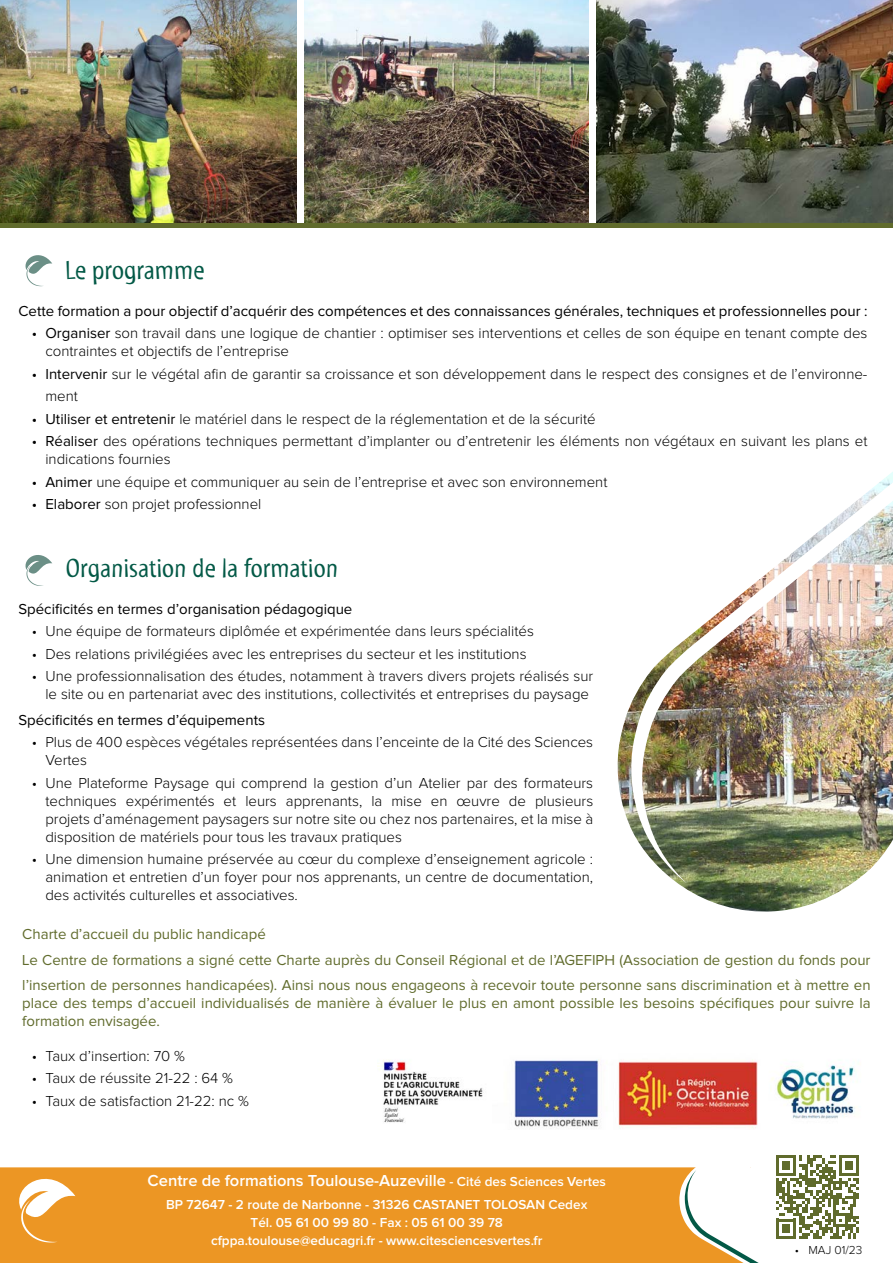
<style>
.page{position:relative;width:893px;height:1263px;background:#fff}
.page>*{position:absolute;margin:0;border:0;box-sizing:border-box;transform-origin:0 0}
.t1{font:27px "Myriad Std Tilt";color:#035946;scale:1.1 1}
.t2{font:600 16.5px "Proxima Nova";color:#fff}
.t3{font:300 15px/18px "Proxima Nova";color:#000}
.t4{font:15px/25.5px "Proxima Nova";color:#606b2c}
.t5{font:15px "Proxima Nova";color:#000}
.t6{font:600 13.5px/18px "Proxima Nova";color:#fff;text-align:center}
.t7{font:300 12px "Proxima Nova";color:#000}
.s1{font-weight:400}
.s2{font-size:13.5px}
</style>
<div class="page">
<img style="left:617px;top:709px;width:236px;height:203px">
<img style="left:629px;top:472px;width:264px;height:411px">
<div style="left:0;top:1167px;width:679px;height:96px;background:#ec9624"></div>
<svg style="left:679px;top:1155px;width:180px;height:108px"></svg>
<svg style="left:10px;top:1167px;width:65px;height:75px"></svg>
<svg style="left:25px;top:255px;width:27px;height:31px"></svg>
<svg style="left:25px;top:555px;width:27px;height:31px"></svg>
<img style="left:0;top:0;width:297px;height:223px">
<img style="left:304px;top:0;width:285px;height:223px">
<img style="left:596px;top:0;width:297px;height:223px">
<div style="left:0;top:223px;width:893px;height:5px;background:#606b2c"></div>
<img style="left:377px;top:1059px;width:479px;height:70px">
<h1 class="t1" style="left:65px;top:255px;width:128px">Le programme</h1>
<p class="t5" style="left:18px;top:304px;width:850px">Cette formation a pour objectif d’acquérir des compétences et des connaissances générales, techniques et professionnelles pour :</p>
<p class="t3" style="left:45px;top:325px;width:824px;text-indent:-14px"><span class="s1">• Organiser</span> son travail dans une logique de chantier : optimiser ses interventions et celles de son équipe en tenant compte des contraintes et objectifs de l’entreprise</p>
<p class="t3" style="left:45px;top:363px;width:823px;line-height:22.5px;text-indent:-14px"><span class="s1">• Intervenir</span> sur le végétal afin de garantir sa croissance et son développement dans le respect des consignes et de l’environne&shy;ment</p>
<p class="t3" style="left:32px;top:410px;width:565px"><span class="s1">• Utiliser et entretenir</span> le matériel dans le respect de la réglementation et de la sécurité</p>
<p class="t3" style="left:45px;top:433px;width:824px;text-indent:-14px"><span class="s1">• Réaliser</span> des opérations techniques permettant d’implanter ou d’entretenir les éléments non végétaux en suivant les plans et indications fournies</p>
<p class="t3" style="left:32px;top:473px;width:577px"><span class="s1">• Animer</span> une équipe et communiquer au sein de l’entreprise et avec son environnement</p>
<p class="t3" style="left:32px;top:496px;width:231px"><span class="s1">• Elaborer</span> son projet professionnel</p>
<h1 class="t1" style="left:66px;top:553px;width:249px">Organisation de la formation</h1>
<p class="t5" style="left:18px;top:602px;width:335px">Spécificités en termes d’organisation pédagogique</p>
<p class="t3" style="left:32px;top:623px;width:503px">• Une équipe de formateurs diplômée et expérimentée dans leurs spécialités</p>
<p class="t3" style="left:32px;top:645px;width:496px">• Des relations privilégiées avec les entreprises du secteur et les institutions</p>
<p class="t3" style="left:32px;top:668px;width:563px;text-align:right">• Une professionnalisation des études, notamment à travers divers projets réalisés sur le site ou en partenariat avec des institutions, collectivités et entreprises du paysage</p>
<p class="t5" style="left:18px;top:713px;width:248px">Spécificités en termes d’équipements</p>
<p class="t3" style="left:45px;top:734px;width:549px;text-indent:-14px">• Plus de 400 espèces végétales représentées dans l’enceinte de la Cité des Sciences<br>Vertes</p>
<p class="t3" style="left:45px;top:774px;width:549px;text-align:justify;text-indent:-14px">• Une Plateforme Paysage qui comprend la gestion d’un Atelier par des formateurs techniques expérimentés et leurs apprenants, la mise en œuvre de plusieurs projets d’aménagement paysagers sur notre site ou chez nos partenaires, et la mise à disposition de matériels pour tous les travaux pratiques</p>
<p class="t3" style="left:45px;top:851px;width:549px;text-align:justify;text-indent:-14px">• Une dimension humaine préservée au cœur du complexe d’enseignement agricole : animation et entretien d’un foyer pour nos apprenants, un centre de documentation, des activités culturelles et associatives.</p>
<p class="t4" style="left:22px;top:922px;width:850px">Charte d’accueil du public handicapé<br>Le Centre de formations a signé cette Charte auprès du Conseil Régional et de l’AGEFIPH (Association de gestion du fonds pour l’insertion de personnes handicapées). Ainsi nous nous engageons à recevoir toute personne sans discrimination et à mettre en</p>
<p class="t4" style="left:22px;top:995px;width:850px;line-height:18px">place des temps d’accueil individualisés de manière à évaluer le plus en amont possible les besoins spécifiques pour suivre la formation envisagée.</p>
<p class="t3" style="left:32px;top:1047px;width:155px">• Taux d’insertion: 70 %</p>
<p class="t3" style="left:32px;top:1070px;width:203px">• Taux de réussite 21-22 : 64 %</p>
<p class="t3" style="left:32px;top:1092px;width:219px">• Taux de satisfaction 21-22: nc %</p>
<p class="t2" style="left:148px;top:1173px;width:460px">Centre de formations Toulouse-Auzeville <span class="s2">- Cité des Sciences Vertes</span></p>
<p class="t6" style="left:166px;top:1196px;width:423px">BP 72647 - 2 route de Narbonne - 31326 CASTANET TOLOSAN Cedex<br>Tél. 05 61 00 99 80 - Fax : 05 61 00 39 78<br>cfppa.toulouse@educagri.fr - www.citesciencesvertes.fr</p>
<p class="t7" style="left:795px;top:1245px;width:69px">• MAJ 01/23</p>
</div>
